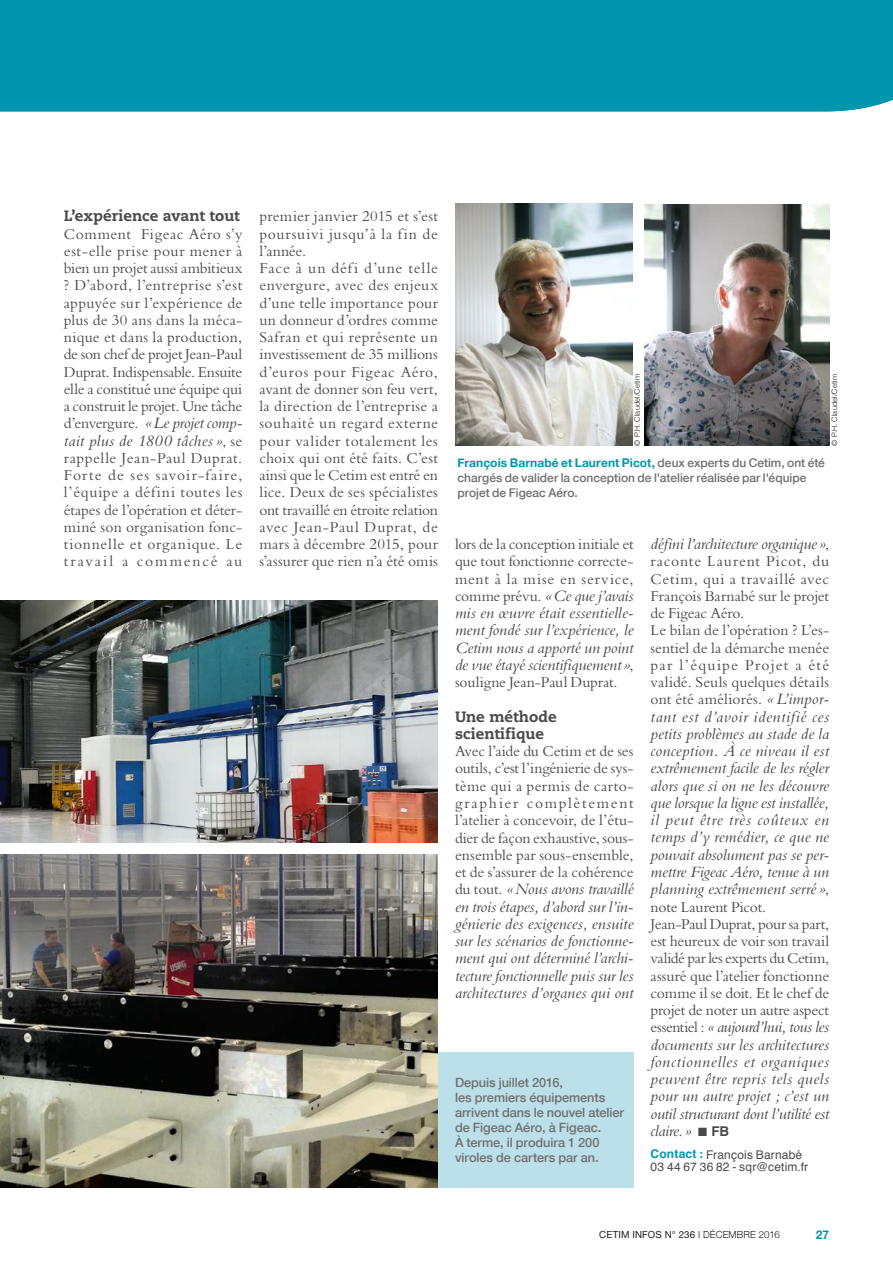
<style>
.page{position:relative;width:893px;height:1263px;background:#fff}
.page>*{position:absolute;margin:0;border:0;box-sizing:border-box;transform-origin:0 0}
.t1{font:italic 16.5px/17.2px "Bembo";letter-spacing:-.01em;color:#4a4a49;text-align:justify;scale:1.04 1}
.t2{font:italic 16.5px/17.2px "Bembo";letter-spacing:.01em;color:#4a4a49;scale:1.04 1}
.t3{font:15.75px/17.2px "Bembo";letter-spacing:.01em;color:#4a4a49;text-align:justify}
.t4{font:15.75px/17.2px "Bembo";letter-spacing:-.015em;color:#4a4a49}
.t5{font:800 15px/17.2px "Caecilia";letter-spacing:-.005em;color:#4a4a49}
.t6{font:500 12.75px/15px "Helvetica Neue";letter-spacing:-.005em;color:#706f6f}
.t7{font:500 12px/15px "Helvetica Neue";color:#706f6f}
.t8{font:12px/12px "Helvetica";letter-spacing:.015em;color:#4a4a49}
.t9{font:700 12px "Helvetica Neue";color:#0096ae}
.t10{font:9.75px "Helvetica Neue";letter-spacing:.015em;color:#1d1d1b}
.t11{font:300 7.5px "Helvetica Neue";letter-spacing:.025em;color:#1d1d1b}
.s1{font-style:normal;font-size:15.75px}
.s2{font-weight:700;color:#0096ae}
.s3{font-style:italic;font-size:16.5px}
.s4{font-family:"Helvetica";font-weight:700;font-style:normal;font-size:13.5px}
.s5{font-weight:300}
</style>
<div class="page">
<div style="left:0;top:0;width:893px;height:111px;background:#0096ae"></div>
<div style="left:438px;top:1052px;width:196px;height:136px;background:#bce0e9"></div>
<img style="left:0;top:601px;width:438px;height:241px">
<img style="left:0;top:854px;width:438px;height:334px">
<img style="left:455px;top:204px;width:177px;height:242px">
<img style="left:644px;top:204px;width:185px;height:242px">
<p class="t5" style="left:64px;top:208px;width:178px">L’expérience avant tout</p>
<p class="t3" style="left:64px;top:225px;width:180px">Comment Figeac Aéro s’y est-elle prise pour mener à bien un projet aussi ambitieux ? D’abord, l’entreprise s’est appuyée sur l’expérience de plus de 30 ans dans la méca&shy;nique et dans la production, de son chef de projet Jean-Paul Duprat. Indispensable. Ensuite elle a constitué une équipe qui a construit le projet. Une tâche</p>
<p class="t2" style="left:64px;top:414px;width:173px"><span class="s1">d’envergure.</span> «Le projet comp&shy;tait plus de 1800 tâches »<span class="s1">, se</span></p>
<p class="t3" style="left:64px;top:449px;width:180px">rappelle Jean-Paul Duprat.<br>Forte de ses savoir-faire, l’équipe a défini toutes les étapes de l’opération et déter&shy;miné son organisation fonc&shy;tionnelle et organique. Le travail a commencé au</p>
<p class="t3" style="left:259px;top:208px;width:180px;text-align:left">premier janvier 2015 et s’est poursuivi jusqu’à la fin de l’année.<br>Face à un défi d’une telle envergure, avec des enjeux d’une telle importance pour un donneur d’ordres comme<br>Safran et qui représente un investissement de 35 millions d’euros pour Figeac Aéro, avant de donner son feu vert, la direction de l’entreprise a souhaité un regard externe pour valider totalement les choix qui ont été faits. C’est ainsi que le Cetim est entré en lice. Deux de ses spécialistes ont travaillé en étroite relation avec Jean-Paul Duprat, de mars à décembre 2015, pour s’assurer que rien n’a été omis</p>
<p class="t11" style="left:631px;top:446px;width:73px;rotate:-90deg">© P.H. Claudel/Cetim</p>
<p class="t11" style="left:828px;top:446px;width:73px;rotate:-90deg">© P.H. Claudel/Cetim</p>
<p class="t7" style="left:457px;top:454px;width:369px"><span class="s2">François Barnabé et Laurent Picot,</span> deux experts du Cetim, ont été chargés de valider la conception de l'atelier réalisée par l'équipe projet de Figeac Aéro.</p>
<p class="t3" style="left:455px;top:535px;width:180px">lors de la conception initiale et que tout fonctionne correcte&shy;ment à la mise en service,</p>
<p class="t1" style="left:455px;top:587px;width:173px"><span class="s1">comme prévu.</span> «Ce que j’avais mis en œuvre était essentielle&shy;ment fondé sur l’expérience, le Cetim nous a apporté un point de vue étayé scientifiquement»<span class="s1">,</span></p>
<p class="t3" style="left:455px;top:673px;width:164px">souligne Jean-Paul Duprat.</p>
<p class="t5" style="left:455px;top:708px;width:103px">Une méthode scientifique</p>
<p class="t3" style="left:455px;top:742px;width:180px">Avec l’aide du Cetim et de ses outils, c’est l’ingénierie de sys&shy;tème qui a permis de carto&shy;graphier complètement l’atelier à concevoir, de l’étu&shy;dier de façon exhaustive, sous&shy;ensemble par sous-ensemble, et de s’assurer de la cohérence</p>
<p class="t1" style="left:455px;top:880px;width:173px"><span class="s1">du tout.</span> «Nous avons travaillé en trois étapes, d’abord sur l’in&shy;génierie des exigences, ensuite sur les scénarios de fonctionne&shy;ment qui ont déterminé l’archi&shy;tecture fonctionnelle puis sur les architectures d’organes qui ont</p>
<p class="t6" style="left:455px;top:1074px;width:170px">Depuis juillet 2016,<br>les premiers équipements arrivent dans le nouvel atelier de Figeac Aéro, à Figeac.<br>À terme, il produira 1 200 viroles de carters par an.</p>
<p class="t1" style="left:651px;top:535px;width:173px">défini l’architecture organique»<span class="s1">,</span></p>
<p class="t3" style="left:651px;top:553px;width:180px;text-align:left">raconte Laurent Picot, du<br>Cetim, qui a travaillé avec<br>François Barnabé sur le projet de Figeac Aéro.<br>Le bilan de l’opération ? L’es&shy;sentiel de la démarche menée par l’équipe Projet a été validé. Seuls quelques détails ont été améliorés. <span class="s3">«L’impor-</span></p>
<p class="t1" style="left:651px;top:708px;width:173px">tant est d’avoir identifié ces petits problèmes au stade de la conception. À ce niveau il est extrêmement facile de les régler alors que si on ne les découvre que lorsque la ligne est installée, il peut être très coûteux en temps d’y remédier, ce que ne pouvait absolument pas se per&shy;mettre Figeac Aéro, tenue à un planning extrêmement serré »<span class="s1">,</span></p>
<p class="t4" style="left:651px;top:898px;width:180px">note Laurent Picot.<br>Jean-Paul Duprat, pour sa part, est heureux de voir son travail validé par les experts du Cetim, assuré que l’atelier fonctionne comme il se doit. Et le chef de projet de noter un autre aspect</p>
<p class="t1" style="left:651px;top:1018px;width:173px"><span class="s1">essentiel :</span> « aujourd’hui, tous les documents sur les architectures fonctionnelles et organiques peuvent être repris tels quels pour un autre projet ; c’est un outil structurant dont l’utilité est claire.» ■ <span class="s4">FB</span></p>
<p class="t8" style="left:651px;top:1149px;width:159px"><span class="s2">Contact :</span> François Barnabé<br>03 44 67 36 82 - sqr@cetim.fr</p>
<p class="t10" style="left:599px;top:1228px;width:182px">CETIM INFOS N° 236 <span class="s5">I DÉCEMBRE 2016</span></p>
<p class="t9" style="left:816px;top:1225px;width:15px">27</p>
</div>
